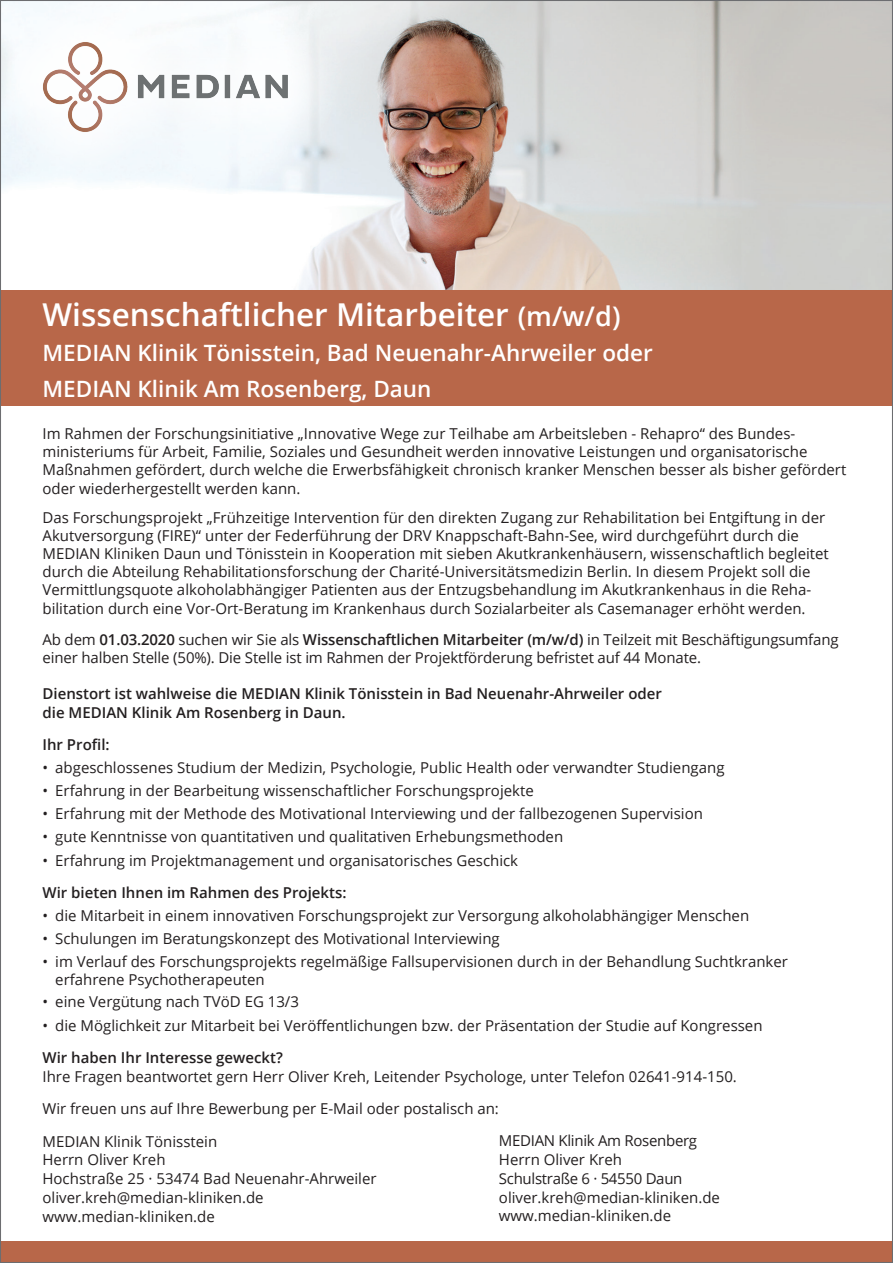
<style>
.page{position:relative;width:893px;height:1263px;background:#fff}
.page>*{position:absolute;margin:0;border:0;box-sizing:border-box;transform-origin:0 0}
.t1{font:600 31.5px "Open Sans";color:#fff}
.t2{font:600 22.5px/35.2px "Open Sans";color:#fff}
.t3{font:15px/18.8px "Open Sans";color:#231f20}
.t4{font:600 15px/18.8px "Open Sans";color:#231f20}
.s1{font-size:27px}
.s2{font-weight:600}
</style>
<div class="page">
<div style="left:0;top:1242px;width:893px;height:21px;background:#b86749"></div>
<img style="left:225px;top:2px;width:666px;height:288px">
<div style="left:0;top:0;width:347px;height:190px;background:#fff;opacity:.75"></div>
<img style="left:38px;top:41px;width:257px;height:93px">
<div style="left:1px;top:290px;width:892px;height:116px;background:#b86749"></div>
<h1 class="t1" style="left:43px;top:293px;width:579px">Wissenschaftlicher Mitarbeiter <span class="s1">(m/w/d)</span></h1>
<h2 class="t2" style="left:43px;top:335px;width:612px">MEDIAN Klinik Tönisstein, Bad Neuenahr-Ahrweiler oder<br>MEDIAN Klinik Am Rosenberg, Daun</h2>
<p class="t3" style="left:43px;top:424px;width:805px;line-height:18.3px">Im Rahmen der Forschungsinitiative „Innovative Wege zur Teilhabe am Arbeitsleben - Rehapro“ des Bundes&shy;ministeriums für Arbeit, Familie, Soziales und Gesundheit werden innovative Leistungen und organisatorische Maßnahmen gefördert, durch welche die Erwerbsfähigkeit chronisch kranker Menschen besser als bisher gefördert oder wiederhergestellt werden kann.</p>
<p class="t3" style="left:43px;top:508px;width:788px;line-height:18.1px">Das Forschungsprojekt „Frühzeitige Intervention für den direkten Zugang zur Rehabilitation bei Entgiftung in der Akutversorgung (FIRE)“ unter der Federführung der DRV Knappschaft-Bahn-See, wird durchgeführt durch die MEDIAN Kliniken Daun und Tönisstein in Kooperation mit sieben Akutkrankenhäusern, wissenschaftlich begleitet durch die Abteilung Rehabilitationsforschung der Charité-Universitätsmedizin Berlin. In diesem Projekt soll die Vermittlungsquote alkoholabhängiger Patienten aus der Entzugsbehandlung im Akutkrankenhaus in die Reha&shy;bilitation durch eine Vor-Ort-Beratung im Krankenhaus durch Sozialarbeiter als Casemanager erhöht werden.</p>
<p class="t3" style="left:43px;top:630px;width:798px;line-height:18px">Ab dem <span class="s2">01.03.2020</span> suchen wir Sie als <span class="s2">Wissenschaftlichen Mitarbeiter (m/w/d)</span> in Teilzeit mit Beschäftigungsumfang einer halben Stelle (50%). Die Stelle ist im Rahmen der Projektförderung befristet auf 44 Monate.</p>
<p class="t4" style="left:43px;top:684px;width:621px">Dienstort ist wahlweise die MEDIAN Klinik Tönisstein in Bad Neuenahr-Ahrweiler oder die MEDIAN Klinik Am Rosenberg in Daun.</p>
<p class="t4" style="left:43px;top:735px;width:69px">Ihr Profil:</p>
<p class="t3" style="left:43px;top:758px;width:683px">• abgeschlossenes Studium der Medizin, Psychologie, Public Health oder verwandter Studiengang</p>
<p class="t3" style="left:43px;top:781px;width:493px">• Erfahrung in der Bearbeitung wissenschaftlicher Forschungsprojekte</p>
<p class="t3" style="left:43px;top:804px;width:662px">• Erfahrung mit der Methode des Motivational Interviewing und der fallbezogenen Supervision</p>
<p class="t3" style="left:43px;top:827px;width:522px">• gute Kenntnisse von quantitativen und qualitativen Erhebungsmethoden</p>
<p class="t3" style="left:43px;top:850px;width:477px">• Erfahrung im Projektmanagement und organisatorisches Geschick</p>
<p class="t4" style="left:43px;top:882px;width:305px">Wir bieten Ihnen im Rahmen des Projekts:</p>
<p class="t3" style="left:43px;top:905px;width:708px">• die Mitarbeit in einem innovativen Forschungsprojekt zur Versorgung alkoholabhängiger Menschen</p>
<p class="t3" style="left:43px;top:928px;width:459px">• Schulungen im Beratungskonzept des Motivational Interviewing</p>
<p class="t3" style="left:55px;top:952px;width:734px;line-height:18px;text-indent:-13px">• im Verlauf des Forschungsprojekts regelmäßige Fallsupervisionen durch in der Behandlung Suchtkranker erfahrene Psychotherapeuten</p>
<p class="t3" style="left:43px;top:992px;width:258px">• eine Vergütung nach TVöD EG 13/3</p>
<p class="t3" style="left:43px;top:1016px;width:722px">• die Möglichkeit zur Mitarbeit bei Veröffentlichungen bzw. der Präsentation der Studie auf Kongressen</p>
<p class="t4" style="left:43px;top:1048px;width:242px">Wir haben Ihr Interesse geweckt?</p>
<p class="t3" style="left:43px;top:1060px;width:696px;line-height:32.2px">Ihre Fragen beantwortet gern Herr Oliver Kreh, Leitender Psychologe, unter Telefon 02641-914-150.<br>Wir freuen uns auf Ihre Bewerbung per E-Mail oder postalisch an:<br>MEDIAN Klinik Tönisstein</p>
<p class="t3" style="left:43px;top:1150px;width:336px">Herrn Oliver Kreh<br>Hochstraße 25 · 53474 Bad Neuenahr-Ahrweiler oliver.kreh@median-kliniken.de www.median-kliniken.de</p>
<p class="t3" style="left:499px;top:1131px;width:223px">MEDIAN Klinik Am Rosenberg<br>Herrn Oliver Kreh<br>Schulstraße 6 · 54550 Daun oliver.kreh@median-kliniken.de www.median-kliniken.de</p>
</div>
